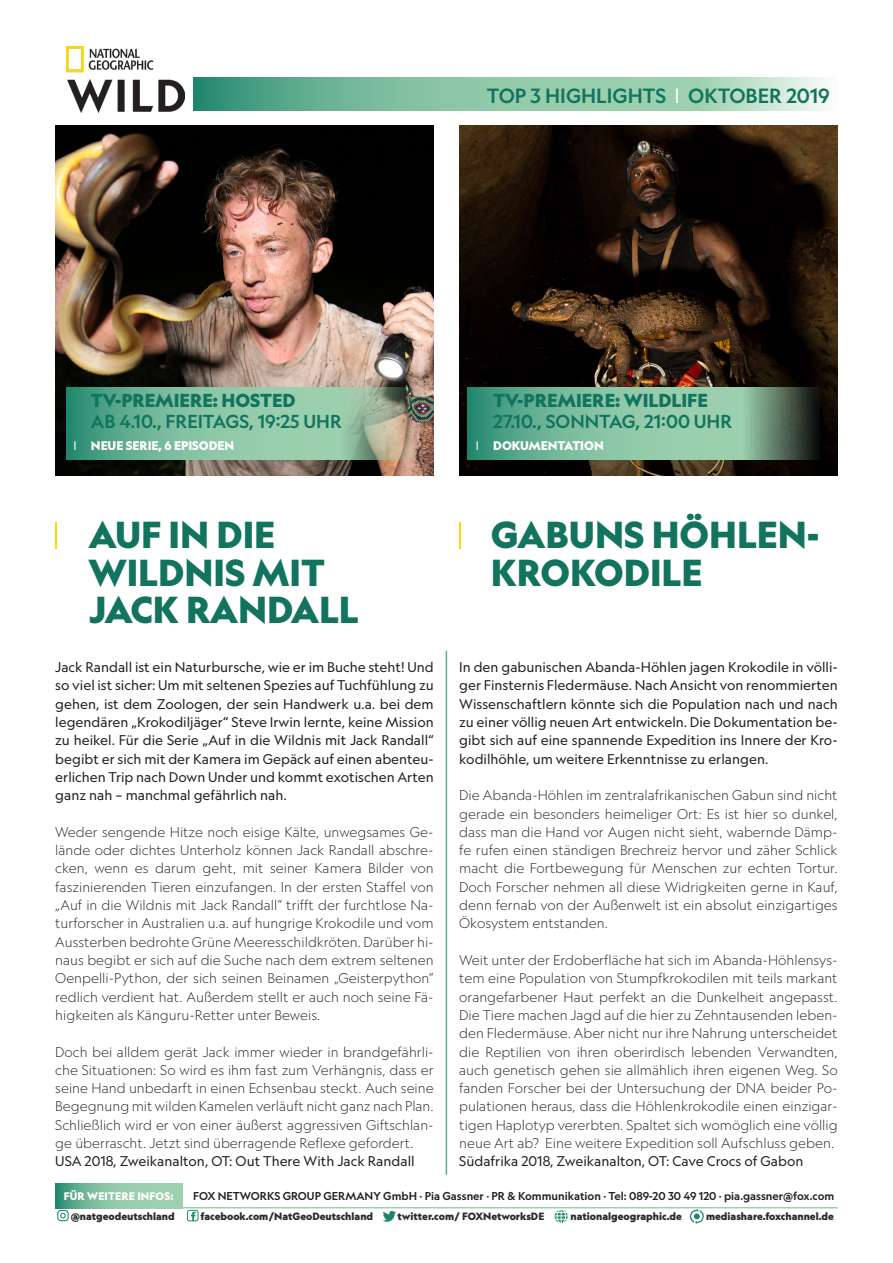
<style>
.page{position:relative;width:893px;height:1263px;background:#fff}
.page>*{position:absolute;margin:0;border:0;box-sizing:border-box;transform-origin:0 0}
.Titel_klein{font:900 36px/37.5px "Geograph";color:#12745e}
.Datum{font:500 19.65px "Geograph";color:#12745e}
.t1{font:500 18px "Geograph";color:#12745e}
.t2{font:900 18px "Geograph";color:#12745e}
.Fließtext{font:300 13.5px/18.3px "Geograph";color:#231f20;text-align:justify}
.Fließtext-2{font:13.5px/18.3px "Geograph";color:#231f20;text-align:justify}
.Infos{font:900 12px "Geograph";color:#fff}
.Infos-2{font:12px "Geograph";color:#fff}
.t3{font:500 10.95px "Geograph";color:#231f20}
.t4{font:900 10.5px "Geograph";letter-spacing:.015em;color:#fff}
.t5{font:900 10.2px "Geograph";color:#282c31}
.s1{font-weight:400;color:#fff}
</style>
<div class="page">
<hr style="left:55px;top:1207px;width:783px;height:1px;background:#9cd0af">
<svg style="left:55px;top:1183px;width:127px;height:25px;background:#81c0a1"></svg>
<svg style="left:57px;top:1210px;width:12px;height:11px"></svg>
<div style="left:187px;top:1210px;width:11px;height:11px;border:1px solid #1e856d;border-radius:2px"></div>
<svg style="left:191px;top:1212px;width:5px;height:9px"></svg>
<svg style="left:383px;top:1211px;width:13px;height:11px"></svg>
<svg style="left:690px;top:1209px;width:14px;height:15px"></svg>
<div style="left:554px;top:1209px;width:15px;height:15px;border:1px solid #fff;border-radius:50%"></div>
<svg style="left:554px;top:1208px;width:14px;height:16px"></svg>
<hr style="left:55px;top:522px;width:2px;height:26px;background:#fed702">
<hr style="left:459px;top:522px;width:2px;height:26px;background:#fed702">
<img style="left:55px;top:125px;width:379px;height:350px">
<img style="left:459px;top:125px;width:379px;height:350px">
<svg style="left:66px;top:387px;width:352px;height:72px;background:#81b79a"></svg>
<svg style="left:468px;top:387px;width:352px;height:72px;background:#72ab8f"></svg>
<svg style="left:193px;top:77px;width:635px;height:34px;background:#8ac4a8"></svg>
<img style="left:66px;top:47px;width:119px;height:65px">
<p class="t2" style="left:91px;top:388px;width:206px">TV-PREMIERE: HOSTED</p>
<p class="t1" style="left:91px;top:410px;width:252px">AB 4.10., FREITAGS, 19:25 UHR</p>
<p class="Datum" style="left:487px;top:83px;width:344px">TOP 3 HIGHLIGHTS <span class="s1">I</span> OKTOBER 2019</p>
<p class="t2" style="left:493px;top:388px;width:216px">TV-PREMIERE: WILDLIFE</p>
<p class="t1" style="left:493px;top:410px;width:240px">27.10., SONNTAG, 21:00 UHR</p>
<p class="Infos" style="left:91px;top:437px;width:145px">NEUE SERIE, 6 EPISODEN</p>
<p class="Infos" style="left:493px;top:437px;width:112px">DOKUMENTATION</p>
<p class="Infos-2" style="left:73px;top:438px;width:5px">I</p>
<p class="Infos-2" style="left:476px;top:438px;width:5px">I</p>
<p class="Titel_klein" style="left:89px;top:515px;width:188px">AUF IN DIE</p>
<p class="Titel_klein" style="left:89px;top:553px;width:238px">WILDNIS MIT</p>
<p class="Titel_klein" style="left:89px;top:590px;width:271px">JACK RANDALL</p>
<p class="Fließtext-2" style="left:55px;top:658px;width:380px">Jack Randall ist ein Naturbursche, wie er im Buche steht! Und so viel ist sicher: Um mit seltenen Spezies auf Tuchfühlung zu gehen, ist dem Zoologen, der sein Handwerk u.a. bei dem legendären „Krokodiljäger“ Steve Irwin lernte, keine Mission zu heikel. Für die Serie „Auf in die Wildnis mit Jack Randall“ begibt er sich mit der Kamera im Gepäck auf einen abenteu&shy;erlichen Trip nach Down Under und kommt exotischen Arten ganz nah – manchmal gefährlich nah.</p>
<p class="Fließtext" style="left:55px;top:823px;width:380px">Weder sengende Hitze noch eisige Kälte, unwegsames Ge&shy;lände oder dichtes Unterholz können Jack Randall abschre&shy;cken, wenn es darum geht, mit seiner Kamera Bilder von faszinierenden Tieren einzufangen. In der ersten Staffel von „Auf in die Wildnis mit Jack Randall“ trifft der furchtlose Na&shy;turforscher in Australien u.a. auf hungrige Krokodile und vom Aussterben bedrohte Grüne Meeresschildkröten. Darüber hi&shy;naus begibt er sich auf die Suche nach dem extrem seltenen Oenpelli-Python, der sich seinen Beinamen „Geisterpython“ redlich verdient hat. Außerdem stellt er auch noch seine Fä&shy;higkeiten als Känguru-Retter unter Beweis.</p>
<p class="Fließtext" style="left:55px;top:1042px;width:380px">Doch bei alldem gerät Jack immer wieder in brandgefährli&shy;che Situationen: So wird es ihm fast zum Verhängnis, dass er seine Hand unbedarft in einen Echsenbau steckt. Auch seine Begegnung mit wilden Kamelen verläuft nicht ganz nach Plan.<br>Schließlich wird er von einer äußerst aggressiven Giftschlan&shy;ge überrascht. Jetzt sind überragende Reflexe gefordert.</p>
<p class="Fließtext-2" style="left:55px;top:1152px;width:361px">USA 2018, Zweikanalton, OT: Out There With Jack Randall</p>
<p class="Titel_klein" style="left:491px;top:515px;width:330px">GABUNS HÖHLEN-<br>KROKODILE</p>
<p class="Fließtext-2" style="left:459px;top:658px;width:380px">In den gabunischen Abanda-Höhlen jagen Krokodile in völli&shy;ger Finsternis Fledermäuse. Nach Ansicht von renommierten Wissenschaftlern könnte sich die Population nach und nach zu einer völlig neuen Art entwickeln. Die Dokumentation be&shy;gibt sich auf eine spannende Expedition ins Innere der Kro&shy;kodilhöhle, um weitere Erkenntnisse zu erlangen.</p>
<p class="Fließtext" style="left:459px;top:786px;width:380px">Die Abanda-Höhlen im zentralafrikanischen Gabun sind nicht gerade ein besonders heimeliger Ort: Es ist hier so dunkel, dass man die Hand vor Augen nicht sieht, wabernde Dämp&shy;fe rufen einen ständigen Brechreiz hervor und zäher Schlick macht die Fortbewegung für Menschen zur echten Tortur.<br>Doch Forscher nehmen all diese Widrigkeiten gerne in Kauf, denn fernab von der Außenwelt ist ein absolut einzigartiges Ökosystem entstanden.</p>
<p class="Fließtext" style="left:459px;top:951px;width:380px">Weit unter der Erdoberfläche hat sich im Abanda-Höhlensys&shy;tem eine Population von Stumpfkrokodilen mit teils markant orangefarbener Haut perfekt an die Dunkelheit angepasst.<br>Die Tiere machen Jagd auf die hier zu Zehntausenden leben&shy;den Fledermäuse. Aber nicht nur ihre Nahrung unterscheidet die Reptilien von ihren oberirdisch lebenden Verwandten, auch genetisch gehen sie allmählich ihren eigenen Weg. So fanden Forscher bei der Untersuchung der DNA beider Po&shy;pulationen heraus, dass die Höhlenkrokodile einen einzigar&shy;tigen Haplotyp vererbten. Spaltet sich womöglich eine völlig neue Art ab? Eine weitere Expedition soll Aufschluss geben.</p>
<p class="Fließtext-2" style="left:459px;top:1152px;width:346px">Südafrika 2018, Zweikanalton, OT: Cave Crocs of Gabon</p>
<p class="t4" style="left:64px;top:1189px;width:111px">FÜR WEITERE INFOS:</p>
<p class="t3" style="left:193px;top:1189px;width:643px">FOX NETWORKS GROUP GERMANY GmbH · Pia Gassner · PR &amp; Kommunikation · Tel: 089-20 30 49 120 · pia.gassner@fox.com</p>
<p class="t5" style="left:71px;top:1209px;width:106px">@natgeodeutschland</p>
<p class="t5" style="left:201px;top:1209px;width:174px">facebook.com/NatGeoDeutschland</p>
<p class="t5" style="left:397px;top:1209px;width:148px">twitter.com/ FOXNetworksDE</p>
<p class="t5" style="left:571px;top:1209px;width:113px">nationalgeographic.de</p>
<p class="t5" style="left:706px;top:1209px;width:129px">mediashare.foxchannel.de</p>
</div>
